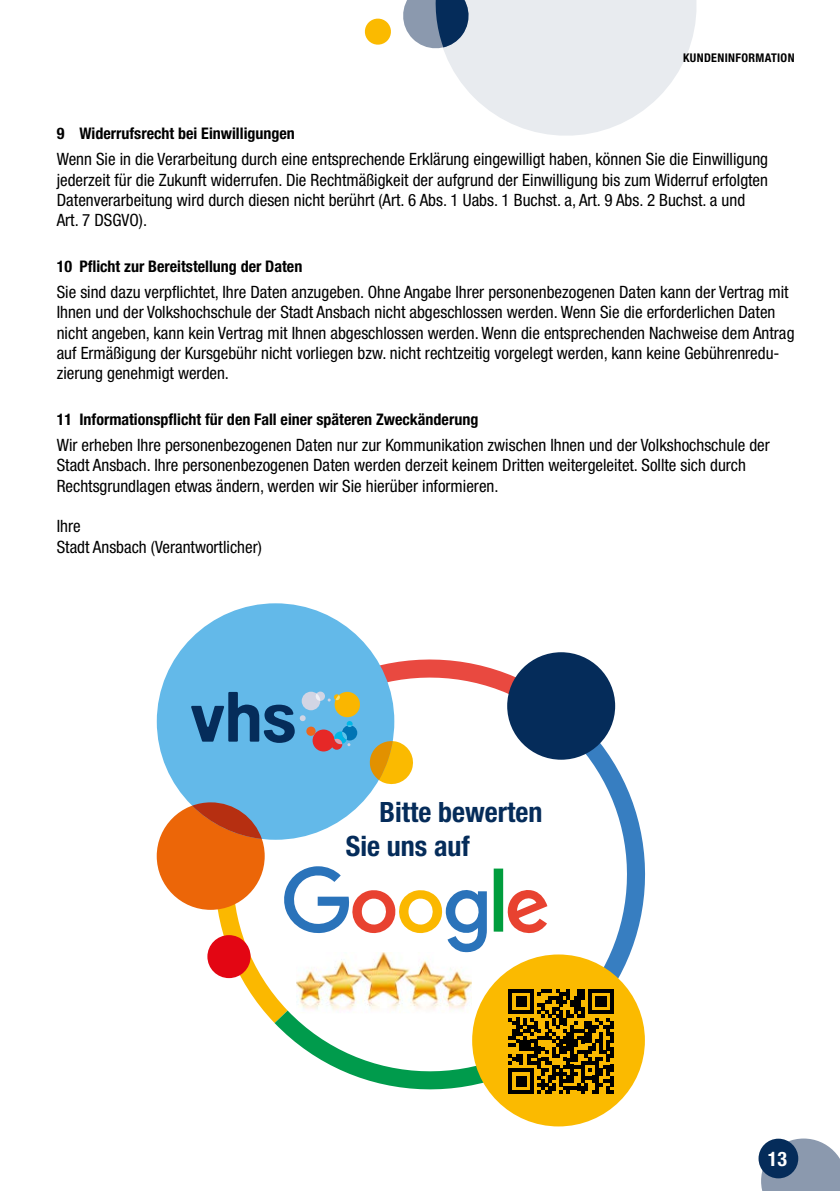
<style>
.page{position:relative;width:840px;height:1191px;background:#fff}
.page>*{position:absolute;margin:0;border:0;box-sizing:border-box;transform-origin:0 0}
.t1{font:700 condensed 28px/33.6px "Helvetica Neue LT Std";color:#052c5a}
.t2{font:700 condensed 20px "Helvetica Neue LT Std";color:#fff}
.t3{font:condensed 17px/20.4px "Helvetica Neue LT Std";color:#000}
.t4{font:700 condensed 16px "Helvetica Neue LT Std";color:#000}
.t5{font:700 condensed 12px "Helvetica Neue LT Std";letter-spacing:.03em;color:#000}
</style>
<div class="page">
<svg style="left:761px;top:1138px;width:78px;height:53px;background:#94a1b5"></svg>
<div style="left:758px;top:1138px;width:39px;height:40px;background:#052c5a;border-radius:50%"></div>
<svg style="left:444px;top:0;width:253px;height:136px;fill:#e8ebef"></svg>
<svg style="left:403px;top:0;width:69px;height:51px;background:#7589a2"></svg>
<svg style="left:364px;top:18px;width:27px;height:27px"></svg>
<div style="left:157px;top:802px;width:107px;height:108px;background:#ec6608;border-radius:50%"></div>
<div style="left:157px;top:603px;width:237px;height:236px;background:#63b9e9;border-radius:50%"></div>
<div style="left:472px;top:954px;width:172px;height:172px;background:#fbba00;border-radius:50%"></div>
<svg style="left:191px;top:637px;width:455px;height:474px"></svg>
<p class="t5" style="left:682px;top:50px;width:113px">KUNDENINFORMATION</p>
<p class="t4" style="left:57px;top:124px;width:239px">9 Widerrufsrecht bei Einwilligungen</p>
<p class="t3" style="left:57px;top:149px;width:712px">Wenn Sie in die Verarbeitung durch eine entsprechende Erklärung eingewilligt haben, können Sie die Einwilligung jederzeit für die Zukunft widerrufen. Die Rechtmäßigkeit der aufgrund der Einwilligung bis zum Widerruf erfolgten Datenverarbeitung wird durch diesen nicht berührt (Art. 6 Abs. 1 Uabs. 1 Buchst. a, Art. 9 Abs. 2 Buchst. a und Art. 7 DSGVO).</p>
<p class="t4" style="left:57px;top:256px;width:247px">10 Pflicht zur Bereitstellung der Daten</p>
<p class="t3" style="left:57px;top:281px;width:738px">Sie sind dazu verpflichtet, Ihre Daten anzugeben. Ohne Angabe Ihrer personenbezogenen Daten kann der Vertrag mit Ihnen und der Volkshochschule der Stadt Ansbach nicht abgeschlossen werden. Wenn Sie die erforderlichen Daten nicht angeben, kann kein Vertrag mit Ihnen abgeschlossen werden. Wenn die entsprechenden Nachweise dem Antrag auf Ermäßigung der Kursgebühr nicht vorliegen bzw. nicht rechtzeitig vorgelegt werden, kann keine Gebührenredu&shy;zierung genehmigt werden.</p>
<p class="t4" style="left:57px;top:409px;width:423px">11 Informationspflicht für den Fall einer späteren Zweckänderung</p>
<p class="t3" style="left:57px;top:434px;width:714px">Wir erheben Ihre personenbezogenen Daten nur zur Kommunikation zwischen Ihnen und der Volkshochschule der<br>Stadt Ansbach. Ihre personenbezogenen Daten werden derzeit keinem Dritten weitergeleitet. Sollte sich durch<br>Rechtsgrundlagen etwas ändern, werden wir Sie hierüber informieren.</p>
<p class="t3" style="left:57px;top:516px;width:206px">Ihre<br>Stadt Ansbach (Verantwortlicher)</p>
<h1 class="t1" style="left:346px;top:795px;width:198px;text-indent:34px">Bitte bewerten<br>Sie uns auf</h1>
<p class="t2" style="left:767px;top:1146px;width:21px">13</p>
</div>
